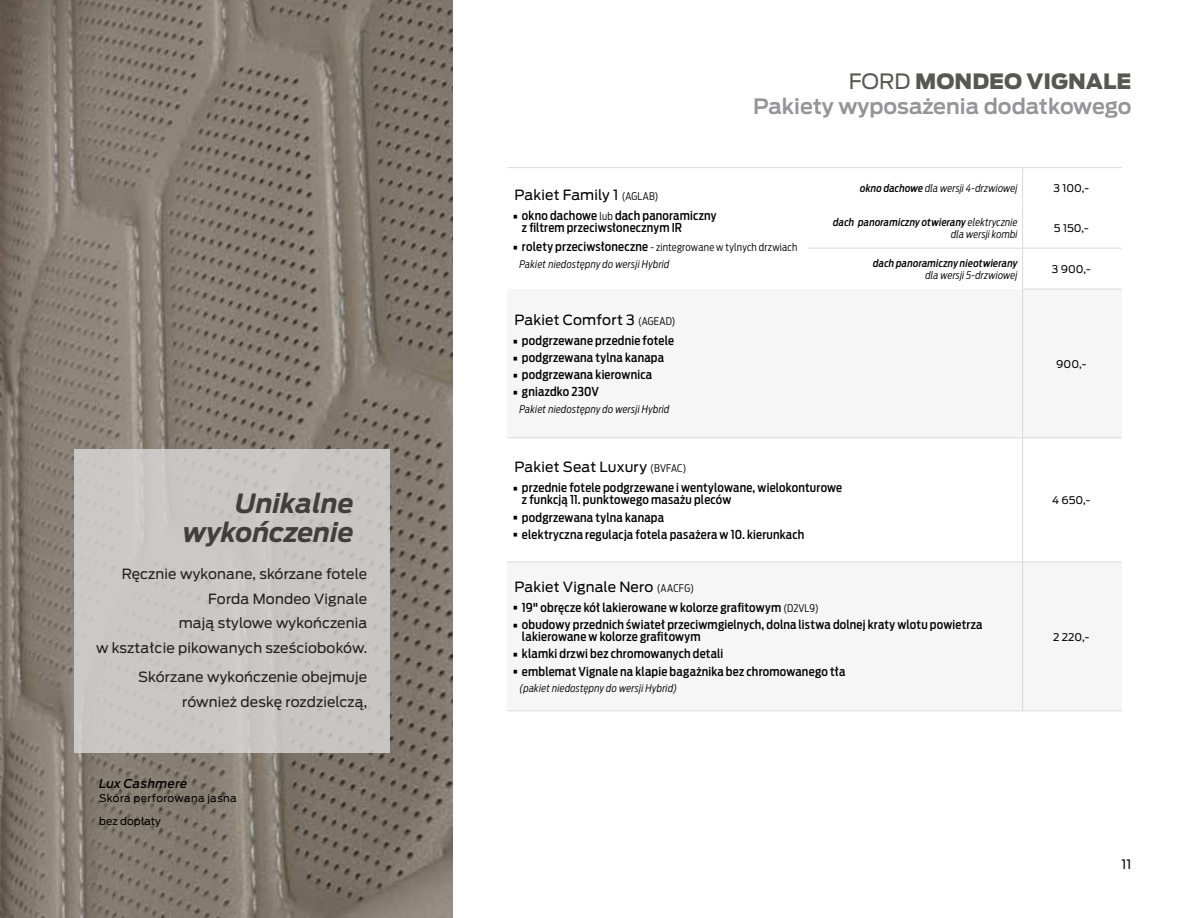
<style>
.page{position:relative;width:1191px;height:918px;background:#fff}
.page>*{position:absolute;margin:0;border:0;box-sizing:border-box;transform-origin:0 0}
.t1{font:italic 700 26.25px/29.8px "Ford Antenna";color:#433d3e;text-align:right}
.t2{font:600 21px/25.2px "Ford Antenna";color:#949499;text-align:right}
.t3{font:14px/24.5px "Ford Antenna";letter-spacing:.01em;color:#231f20;text-align:right}
.t4{font:14px "Ford Antenna";letter-spacing:.01em;color:#000}
.t5{font:12.95px "Ford Antenna";color:#000}
.t6{font:500 12.25px/12.2px "Ford Antenna Cond";letter-spacing:.015em;color:#000}
.t7{font:italic 500 12.25px "Ford Antenna";letter-spacing:.025em;color:#000}
.t8{font:italic 300 10.5px/16.4px "Ford Antenna Cond";letter-spacing:.02em;color:#000}
.t9{font:10.5px "Ford Antenna";color:#000}
.t10{font:italic 500 10.5px "Ford Antenna Cond";letter-spacing:.015em;color:#000}
.t11{font:10.5px "Ford Antenna";letter-spacing:.03em;color:#000}
.s1{font-weight:400;color:#575756}
.s2{font-weight:900;color:#575756}
.s3{font-family:"Ford Antenna Cond";font-weight:300;font-size:10.5px}
.s4{font-family:"Ford Antenna";font-weight:600;font-size:17.5px}
.s5{font-weight:300;font-size:10.5px}
.s6{font-family:"Ford Antenna";font-weight:600;font-style:normal;font-size:17.5px}
.s7{font-weight:500;font-style:normal;font-size:12.25px}
.s8{font-style:normal}
.s9{font-weight:500}
</style>
<div class="page">
<img style="left:0;top:0;width:453px;height:918px">
<svg style="left:808px;top:247px;width:313px;height:42px"></svg>
<svg style="left:507px;top:290px;width:614px;height:420px;fill:#f6f6f6"></svg>
<hr style="left:1022px;top:207px;width:1px;height:41px;background:#dadada">
<hr style="left:1022px;top:168px;width:1px;height:39px;background:#dadada">
<hr style="left:1022px;top:289px;width:1px;height:149px;background:#dadada">
<hr style="left:507px;top:437px;width:301px;height:1px;background:#dadada">
<hr style="left:808px;top:437px;width:214px;height:1px;background:#dadada">
<hr style="left:507px;top:167px;width:301px;height:1px;background:#dadada">
<hr style="left:808px;top:167px;width:214px;height:1px;background:#dadada">
<hr style="left:1022px;top:167px;width:99px;height:1px;background:#dadada">
<hr style="left:808px;top:248px;width:214px;height:1px;background:#dadada">
<hr style="left:1022px;top:248px;width:99px;height:1px;background:#dadada">
<hr style="left:1022px;top:289px;width:99px;height:1px;background:#dadada">
<hr style="left:1022px;top:248px;width:1px;height:41px;background:#dadada">
<hr style="left:1022px;top:437px;width:99px;height:1px;background:#dadada">
<hr style="left:1022px;top:438px;width:1px;height:124px;background:#dadada">
<hr style="left:507px;top:561px;width:301px;height:1px;background:#dadada">
<hr style="left:808px;top:561px;width:214px;height:1px;background:#dadada">
<hr style="left:1022px;top:561px;width:99px;height:1px;background:#dadada">
<hr style="left:1022px;top:562px;width:1px;height:148px;background:#dadada">
<hr style="left:507px;top:710px;width:301px;height:1px;background:#dadada">
<hr style="left:808px;top:710px;width:214px;height:1px;background:#dadada">
<hr style="left:1022px;top:710px;width:99px;height:1px;background:#dadada">
<div style="left:74px;top:449px;width:316px;height:303px;background:#c9c7c5"></div>
<h1 class="t1" style="left:183px;top:485px;width:173px">Unikalne wykończenie</h1>
<p class="t3" style="left:96px;top:560px;width:273px">Ręcznie wykonane, skórzane fotele<br>Forda Mondeo Vignale<br>mają stylowe wykończenia<br>w kształcie pikowanych sześcioboków.</p>
<p class="t3" style="left:138px;top:663px;width:231px">Skórzane wykończenie obejmuje również deskę rozdzielczą,</p>
<p class="t7" style="left:99px;top:773px;width:90px">Lux Cashmere</p>
<p class="t11" style="left:99px;top:789px;width:139px">Skóra perforowana jasna</p>
<p class="t9" style="left:99px;top:812px;width:63px">bez dopłaty</p>
<h2 class="t2" style="left:753px;top:67px;width:380px"><span class="s1">FORD</span> <span class="s2">MONDEO VIGNALE<br></span>Pakiety wyposażenia dodatkowego</h2>
<p class="t4" style="left:514px;top:183px;width:145px">Pakiet Family 1 <span class="s3">(AGLAB)</span></p>
<p class="t6" style="left:522px;top:208px;width:196px;text-indent:-10px"><span class="s4">•</span> okno dachowe <span class="s5">lub</span> dach panoramiczny z filtrem przeciwsłonecznym IR</p>
<p class="t8" style="left:519px;top:238px;width:279px;text-indent:-7px"><span class="s6">•</span> <span class="s7">rolety przeciwsłoneczne</span> <span class="s8">- zintegrowane w tylnych drzwiach<br></span>Pakiet niedostępny do wersji Hybrid</p>
<p class="t4" style="left:514px;top:308px;width:162px">Pakiet Comfort 3 <span class="s3">(AGEAD)</span></p>
<p class="t6" style="left:512px;top:333px;width:164px"><span class="s4">•</span> podgrzewane przednie fotele</p>
<p class="t6" style="left:512px;top:350px;width:154px"><span class="s4">•</span> podgrzewana tylna kanapa</p>
<p class="t6" style="left:512px;top:367px;width:142px"><span class="s4">•</span> podgrzewana kierownica</p>
<p class="t6" style="left:512px;top:384px;width:88px"><span class="s4">•</span> gniazdko 230V</p>
<p class="t8" style="left:519px;top:399px;width:151px">Pakiet niedostępny do wersji Hybrid</p>
<p class="t8" style="left:860px;top:178px;width:159px"><span class="s9">okno dachowe</span> dla wersji 4-drzwiowej</p>
<p class="t9" style="left:1053px;top:179px;width:37px">3 100,-</p>
<p class="t8" style="left:833px;top:214px;width:186px;line-height:12.6px;text-align:right"><span class="s9">dach panoramiczny otwierany</span> elektrycznie dla wersji kombi</p>
<p class="t9" style="left:1053px;top:219px;width:36px">5 150,-</p>
<p class="t10" style="left:873px;top:253px;width:146px">dach panoramiczny nieotwierany</p>
<p class="t8" style="left:925px;top:266px;width:94px">dla wersji 5-drzwiowej</p>
<p class="t9" style="left:1051px;top:260px;width:40px">3 900,-</p>
<p class="t9" style="left:1056px;top:355px;width:32px">900,-</p>
<p class="t4" style="left:514px;top:455px;width:173px">Pakiet Seat Luxury <span class="s3">(BVFAC)</span></p>
<p class="t6" style="left:522px;top:480px;width:322px;text-indent:-10px"><span class="s4">•</span> przednie fotele podgrzewane i wentylowane, wielokonturowe z funkcją 11. punktowego masażu pleców</p>
<p class="t6" style="left:512px;top:509px;width:154px"><span class="s4">•</span> podgrzewana tylna kanapa</p>
<p class="t6" style="left:512px;top:526px;width:294px"><span class="s4">•</span> elektryczna regulacja fotela pasażera w 10. kierunkach</p>
<p class="t4" style="left:514px;top:575px;width:181px">Pakiet Vignale Nero <span class="s3">(AACFG)</span></p>
<p class="t6" style="left:512px;top:599px;width:308px"><span class="s4">•</span> 19" obręcze kół lakierowane w kolorze grafitowym <span class="s5">(D2VL9)</span></p>
<p class="t6" style="left:522px;top:617px;width:462px;text-indent:-10px"><span class="s4">•</span> obudowy przednich świateł przeciwmgielnych, dolna listwa dolnej kraty wlotu powietrza lakierowane w kolorze grafitowym</p>
<p class="t6" style="left:512px;top:646px;width:213px"><span class="s4">•</span> klamki drzwi bez chromowanych detali</p>
<p class="t6" style="left:512px;top:663px;width:335px"><span class="s4">•</span> emblemat Vignale na klapie bagażnika bez chromowanego tła</p>
<p class="t8" style="left:519px;top:678px;width:159px">(pakiet niedostępny do wersji Hybrid)</p>
<p class="t9" style="left:1052px;top:491px;width:40px">4 650,-</p>
<p class="t9" style="left:1053px;top:628px;width:38px">2 220,-</p>
<p class="t5" style="left:1121px;top:853px;width:12px">11</p>
</div>
